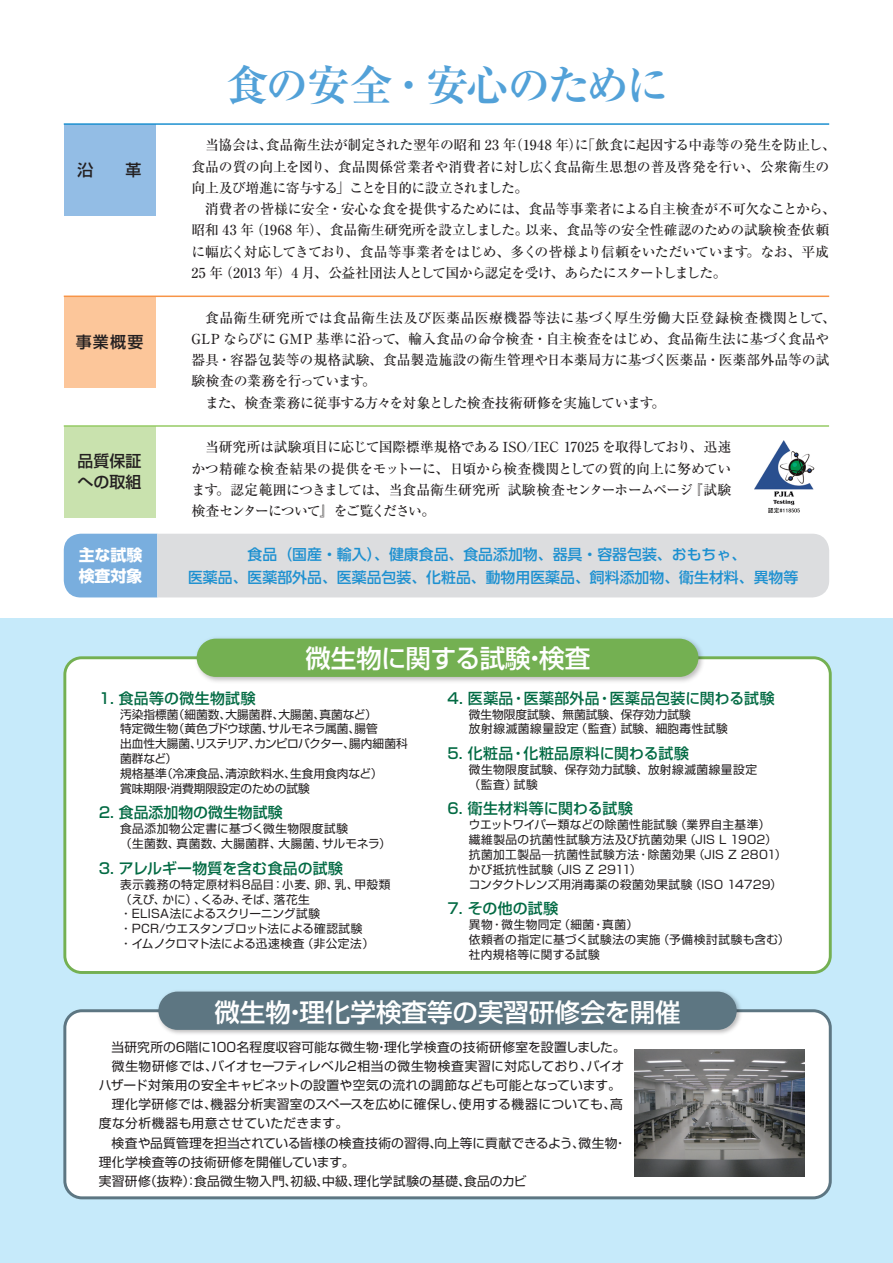
<style>
.page{position:relative;width:893px;height:1263px;background:#fff}
.page>*{position:absolute;margin:0;border:0;box-sizing:border-box;transform-origin:0 0}
.t1{font:700 42.45px "Ryumin Pro";letter-spacing:-.06em;color:#52a1d8}
.t2{font:500 25.5px "Shin Go Pro";color:#fff}
.t3{font:500 15.9px/21.3px "Shin Go Pro";color:#231f20}
.t4{font:700 15.9px/21.3px "UD Shin Go Pro";color:#fff}
.t5{font:500 14.85px "Shin Go Pro";letter-spacing:.01em;color:#026a43}
.t6{font:500 14.85px/23.4px "UD Shin Go Pro";color:#1d90d0;text-align:center}
.t7{font:500 13.8px/21.3px "Ryumin Pro";letter-spacing:-.015em;color:#231f20}
.t8{font:500 13.8px "Ryumin Pro";letter-spacing:.03em;color:#231f20}
.t9{font:500 13.8px "Ryumin Pro";letter-spacing:-.04em;color:#231f20}
.t10{font:500 13.8px "Ryumin Pro";letter-spacing:-.035em;color:#231f20}
.t11{font:12.75px/19.2px "Shin Go Pro";letter-spacing:.02em;color:#231f20}
.t12{font:11.7px/14.9px "Shin Go Pro";letter-spacing:.015em;color:#231f20}
.t13{font:11.7px/14.9px "Shin Go Pro";letter-spacing:.035em;color:#231f20}
.t14{font:11.7px/14.9px "Shin Go Pro";letter-spacing:.045em;color:#231f20}
</style>
<div class="page">
<div style="left:0;top:619px;width:893px;height:644px;background:#c6eafa"></div>
<div style="left:64px;top:124px;width:91px;height:91px;background:#93bde5"></div>
<hr style="left:64px;top:123px;width:765px;height:2px;background:#1d90d0">
<div style="left:64px;top:296px;width:91px;height:92px;background:#fcc69a"></div>
<hr style="left:64px;top:296px;width:765px;height:1px;background:#f79447">
<div style="left:64px;top:426px;width:91px;height:91px;background:#c9e2ae"></div>
<hr style="left:64px;top:425px;width:765px;height:2px;background:#95cb64">
<img style="left:754px;top:440px;width:61px;height:73px">
<div style="left:65px;top:658px;width:765px;height:314px;background:#fff;border-radius:17px"></div>
<div style="left:63px;top:656px;width:769px;height:318px;border:3px solid #74b052;border-radius:17px"></div>
<img style="left:192px;top:638px;width:516px;height:44px">
<div style="left:197px;top:639px;width:501px;height:38px;background:#74b052;border-radius:19px"></div>
<div style="left:65px;top:1011px;width:765px;height:187px;background:#fff;border-radius:17px"></div>
<div style="left:63px;top:1009px;width:769px;height:190px;border:3px solid #5d7682;border-radius:17px"></div>
<img style="left:155px;top:991px;width:590px;height:43px">
<div style="left:158px;top:991px;width:579px;height:39px;background:#5d7682;border-radius:19px"></div>
<img style="left:635px;top:1049px;width:170px;height:127px">
<svg style="left:64px;top:534px;width:765px;height:63px;background:#d0d7df"></svg>
<p class="t3" style="left:78px;top:157px;width:65px">沿　 革</p>
<p class="t3" style="left:76px;top:329px;width:69px">事業概要</p>
<p class="t3" style="left:78px;top:448px;width:65px">品質保証への取組</p>
<h1 class="t1" style="left:226px;top:52px;width:444px">食の安全・安心のために</h1>
<p class="t7" style="left:191px;top:134px;width:646px">　当協会は、食品衛生法が制定された翌年の昭和 23 年（1948 年）に「飲食に起因する中毒等の発生を防止し、食品の質の向上を図り、食品関係営業者や消費者に対し広く食品衛生思想の普及啓発を行い、公衆衛生の向上及び増進に寄与する」ことを目的に設立されました。</p>
<p class="t7" style="left:191px;top:197px;width:646px;text-indent:14px">消費者の皆様に安全・安心な食を提供するためには、食品等事業者による自主検査が不可欠なことから、昭和 43 年（1968 年）、食品衛生研究所を設立しました。以来、食品等の安全性確認のための試験検査依頼に幅広く対応してきており、食品等事業者をはじめ、多くの皆様より信頼をいただいています。なお、平成25 年（2013 年）4 月、公益社団法人として国から認定を受け、あらたにスタートしました。</p>
<p class="t8" style="left:205px;top:307px;width:632px">食品衛生研究所では食品衛生法及び医薬品医療機器等法に基づく厚生労働大臣登録検査機関として、</p>
<p class="t7" style="left:191px;top:327px;width:639px">GLP ならびに GMP 基準に沿って、輸入食品の命令検査・自主検査をはじめ、食品衛生法に基づく食品や</p>
<p class="t7" style="left:191px;top:348px;width:639px">器具・容器包装等の規格試験、食品製造施設の衛生管理や日本薬局方に基づく医薬品・医薬部外品等の試</p>
<p class="t10" style="left:191px;top:370px;width:186px">験検査の業務を行っています。</p>
<p class="t9" style="left:205px;top:392px;width:462px">また、検査業務に従事する方々を対象とした検査技術研修を実施しています。</p>
<p class="t7" style="left:191px;top:435px;width:542px;text-align:justify;text-indent:14px">当研究所は試験項目に応じて国際標準規格である ISO/IEC 17025 を取得しており、迅速かつ精確な検査結果の提供をモットーに、日頃から検査機関としての質的向上に努めています。認定範囲につきましては、当食品衛生研究所 試験検査センターホームページ『試験検査センターについて』をご覧ください。</p>
<p class="t4" style="left:79px;top:544px;width:65px">主な試験検査対象</p>
<p class="t6" style="left:188px;top:542px;width:612px">食品（国産・輸入）、健康食品、食品添加物、器具・容器包装、おもちゃ、<br>医薬品、医薬部外品、医薬品包装、化粧品、動物用医薬品、飼料添加物、衛生材料、異物等</p>
<h2 class="t2" style="left:305px;top:637px;width:286px">微生物に関する試験・検査</h2>
<p class="t5" style="left:97px;top:686px;width:160px">１. 食品等の微生物試験</p>
<p class="t12" style="left:120px;top:705px;width:289px">汚染指標菌（細菌数、大腸菌群、大腸菌、真菌など）<br>特定微生物（黄色ブドウ球菌、サルモネラ属菌、腸管<br>出血性大腸菌、リステリア、カンピロバクター、腸内細菌科菌群など）<br>規格基準（冷凍食品、清涼飲料水、生食用食肉など）<br>賞味期限・消費期限設定のための試験</p>
<p class="t5" style="left:97px;top:801px;width:187px">２. 食品添加物の微生物試験</p>
<p class="t13" style="left:120px;top:820px;width:272px">食品添加物公定書に基づく微生物限度試験<br>（生菌数、真菌数、大腸菌群、大腸菌、サルモネラ）</p>
<p class="t5" style="left:99px;top:856px;width:246px">3. アレルギー物質を含む食品の試験</p>
<p class="t12" style="left:120px;top:875px;width:272px">表示義務の特定原材料8品目：小麦、卵、乳、甲殻類（えび、かに）、くるみ、そば、落花生<br>・ELISA法によるスクリーニング試験<br>・PCR/ウエスタンブロット法による確認試験<br>・イムノクロマト法による迅速検査（非公定法）</p>
<p class="t5" style="left:448px;top:686px;width:328px">4. 医薬品・医薬部外品・医薬品包装に関わる試験</p>
<p class="t12" style="left:469px;top:705px;width:261px">微生物限度試験、無菌試験、保存効力試験<br>放射線滅菌線量設定（監査）試験、細胞毒性試験</p>
<p class="t5" style="left:448px;top:741px;width:243px">5. 化粧品・化粧品原料に関わる試験</p>
<p class="t14" style="left:469px;top:760px;width:290px">微生物限度試験、保存効力試験、放射線滅菌線量設定（監査）試験</p>
<p class="t5" style="left:448px;top:796px;width:187px">6. 衛生材料等に関わる試験</p>
<p class="t12" style="left:469px;top:816px;width:319px">ウエットワイパー類などの除菌性能試験（業界自主基準）<br>繊維製品の抗菌性試験方法及び抗菌効果（JIS L 1902）抗菌加工製品―抗菌性試験方法・除菌効果（JIS Z 2801）かび抵抗性試験（JIS Z 2911）<br>コンタクトレンズ用消毒薬の殺菌効果試験（ISO 14729）</p>
<p class="t5" style="left:448px;top:896px;width:112px">7. その他の試験</p>
<p class="t13" style="left:469px;top:916px;width:322px">異物・微生物同定（細菌・真菌）<br>依頼者の指定に基づく試験法の実施（予備検討試験も含む）社内規格等に関する試験</p>
<h2 class="t2" style="left:214px;top:991px;width:468px">微生物・理化学検査等の実習研修会を開催</h2>
<p class="t11" style="left:99px;top:1036px;width:528px">　当研究所の6階に100名程度収容可能な微生物・理化学検査の技術研修室を設置しました。　微生物研修では、バイオセーフティレベル2相当の微生物検査実習に対応しており、バイオハザード対策用の安全キャビネットの設置や空気の流れの調節なども可能となっています。　理化学研修では、機器分析実習室のスペースを広めに確保し、使用する機器についても、高度な分析機器も用意させていただきます。</p>
<p class="t11" style="left:99px;top:1131px;width:529px;text-indent:13px">検査や品質管理を担当されている皆様の検査技術の習得、向上等に貢献できるよう、微生物・理化学検査等の技術研修を開催しています。<br>実習研修（抜粋）：食品微生物入門、初級、中級、理化学試験の基礎、食品のカビ</p>
</div>
